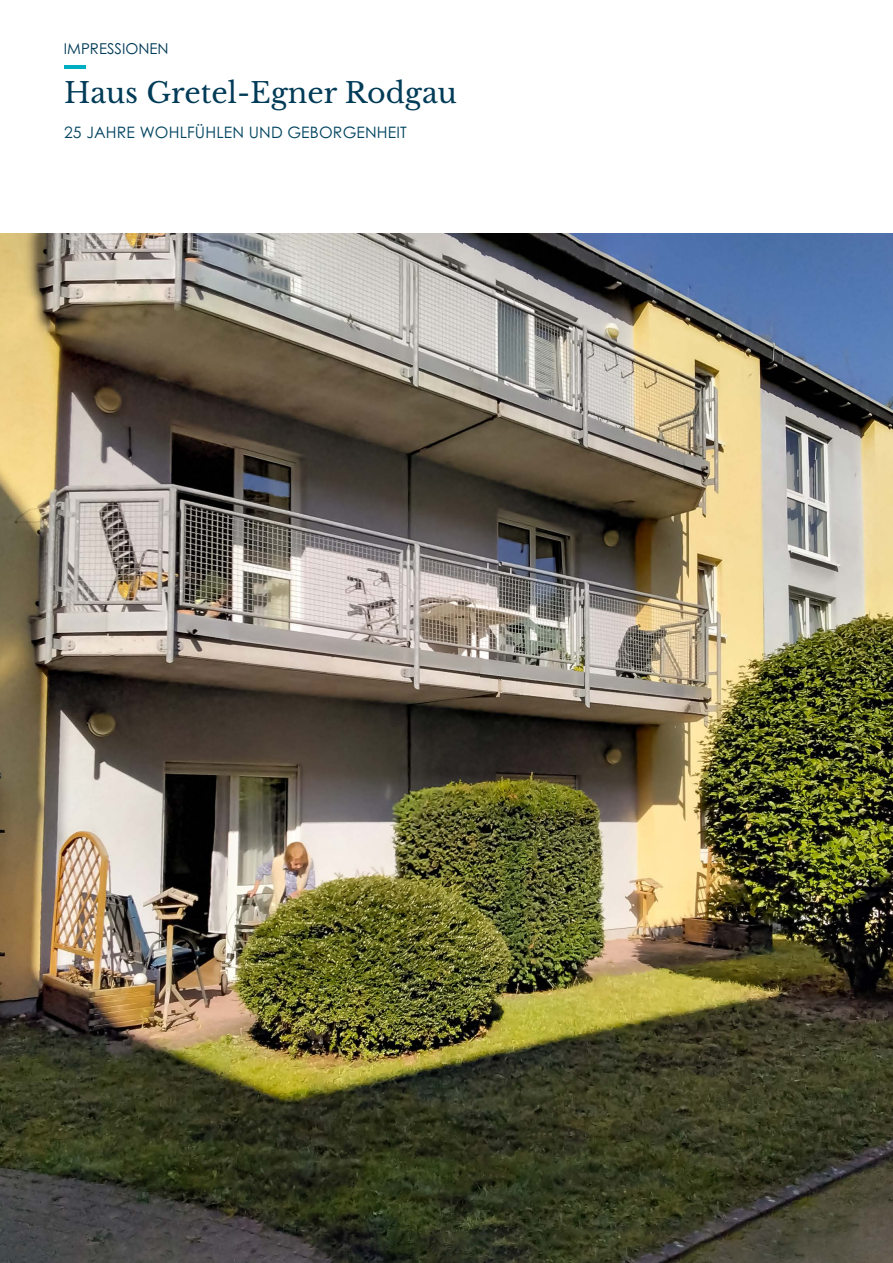
<style>
.page{position:relative;width:893px;height:1263px;background:#fff}
.page>*{position:absolute;margin:0;border:0;box-sizing:border-box;transform-origin:0 0}
.t1{font:28.5px "Libre Baskerville";color:#003b57}
.t2{font:15.75px "Century Gothic Pro";letter-spacing:.01em;color:#004460}
.t3{font:15px "Century Gothic Pro";color:#003b57}
</style>
<div class="page">
<img style="left:0;top:234px;width:893px;height:1029px">
<hr style="left:64px;top:65px;width:22px;height:4px;background:#00aec2">
<p class="t3" style="left:64px;top:39px;width:106px">IMPRESSIONEN</p>
<h1 class="t1" style="left:64px;top:75px;width:394px">Haus Gretel-Egner Rodgau</h1>
<p class="t2" style="left:64px;top:123px;width:344px">25 JAHRE WOHLFÜHLEN UND GEBORGENHEIT</p>
</div>
